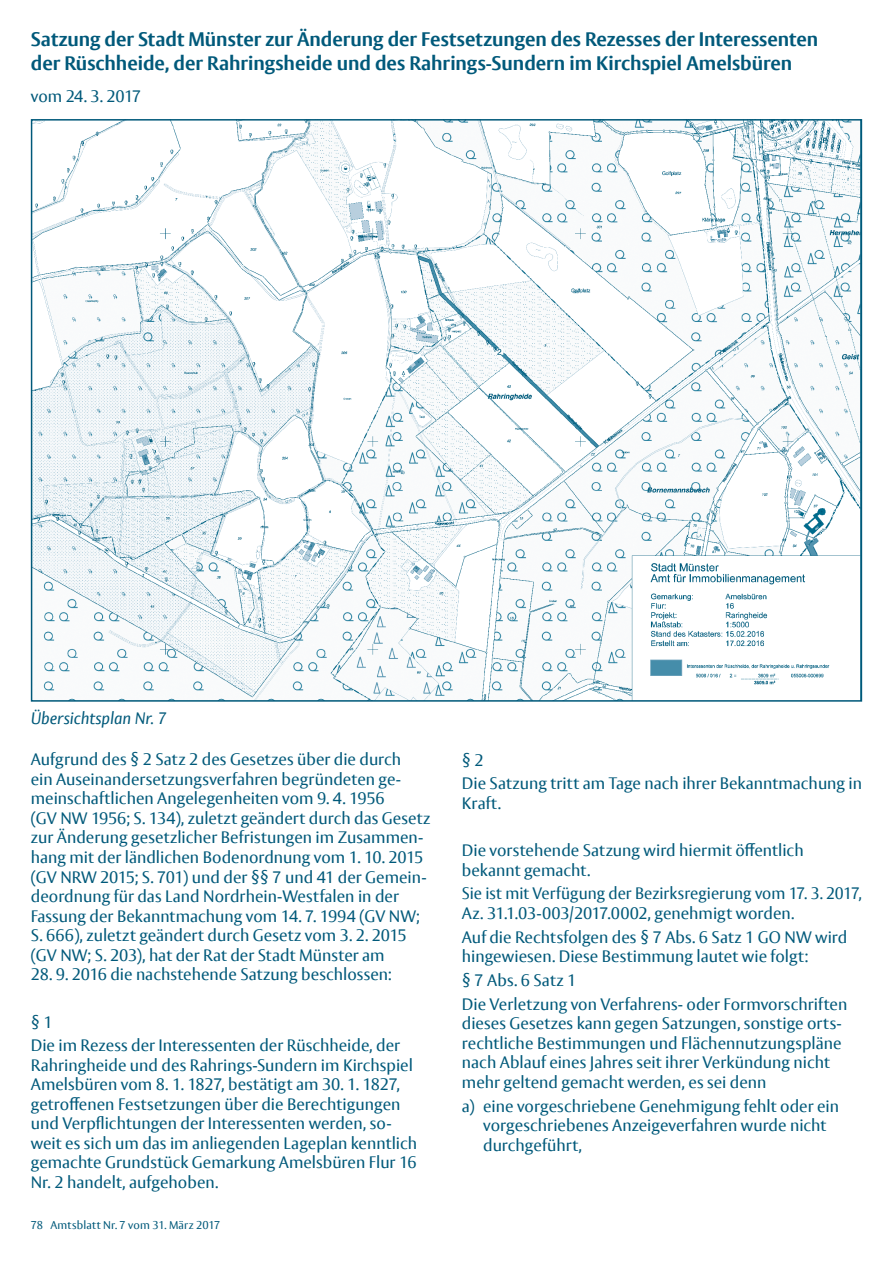
<style>
.page{position:relative;width:893px;height:1263px;background:#fff}
.page>*{position:absolute;margin:0;border:0;box-sizing:border-box;transform-origin:0 0}
.t1{font:700 19.5px/24px "Vesta Pro";letter-spacing:-.005em;color:#00597a}
.t2{font:16.5px/19.5px "Vesta Pro";color:#00597a}
.t3{font:italic 16.5px "Vesta Pro";letter-spacing:-.005em;color:#00597a}
.t4{font:16.5px "Vesta Pro";letter-spacing:-.025em;color:#00597a}
.t5{font:11.25px "Vesta Pro";letter-spacing:.015em;color:#00597a}
</style>
<div class="page">
<img style="left:34px;top:122px;width:825px;height:577px">
<h2 class="t1" style="left:31px;top:27px;width:789px">Satzung der Stadt Münster zur Änderung der Festsetzungen des Rezesses der Interessenten der Rüschheide, der Rahringsheide und des Rahrings-Sundern im Kirchspiel Amelsbüren</h2>
<h2 class="t4" style="left:31px;top:86px;width:112px">vom 24. 3. 2017</h2>
<p class="t3" style="left:31px;top:708px;width:137px">Übersichtsplan Nr. 7</p>
<p class="t2" style="left:31px;top:750px;width:401px">Aufgrund des § 2 Satz 2 des Gesetzes über die durch<br>ein Auseinandersetzungsverfahren begründeten ge&shy;meinschaftlichen Angelegenheiten vom 9. 4. 1956<br>(GV NW 1956; S. 134), zuletzt geändert durch das Gesetz zur Änderung gesetzlicher Befristungen im Zusammen&shy;hang mit der ländlichen Bodenordnung vom 1. 10. 2015 (GV NRW 2015; S. 701) und der §§ 7 und 41 der Gemein&shy;deordnung für das Land Nordrhein-Westfalen in der Fassung der Bekanntmachung vom 14. 7. 1994 (GV NW; S. 666), zuletzt geändert durch Gesetz vom 3. 2. 2015 (GV NW; S. 203), hat der Rat der Stadt Münster am</p>
<p class="t2" style="left:31px;top:964px;width:362px">28. 9. 2016 die nachstehende Satzung beschlossen:</p>
<h3 class="t2" style="left:31px;top:1012px;width:23px">§ 1</h3>
<p class="t2" style="left:31px;top:1035px;width:388px">Die im Rezess der Interessenten der Rüschheide, der Rahringheide und des Rahrings -Sundern im Kirchspiel Amelsbüren vom 8. 1. 1827, bestätigt am 30. 1. 1827, getroffenen Festsetzungen über die Berechtigungen und Verpflichtungen der Interessenten werden, so&shy;weit es sich um das im anliegenden Lageplan kenntlich gemachte Grundstück Gemarkung Amelsbüren Flur 16<br>Nr. 2 handelt, aufgehoben.</p>
<p class="t5" style="left:31px;top:1218px;width:191px">78 Amtsblatt Nr. 7 vom 31. März 2017</p>
<h3 class="t2" style="left:462px;top:750px;width:23px">§ 2</h3>
<p class="t2" style="left:462px;top:773px;width:402px">Die Satzung tritt am Tage nach ihrer Bekanntmachung in<br>Kraft.</p>
<p class="t2" style="left:462px;top:840px;width:343px">Die vorstehende Satzung wird hiermit öffentlich bekannt gemacht.</p>
<p class="t2" style="left:462px;top:884px;width:401px">Sie ist mit Verfügung der Bezirksregierung vom 17. 3. 2017,<br>Az. 31.1.03-003/2017.0002, genehmigt worden.</p>
<p class="t2" style="left:462px;top:927px;width:387px">Auf die Rechtsfolgen des § 7 Abs. 6 Satz 1 GO NW wird hingewiesen. Diese Bestimmung lautet wie folgt:</p>
<p class="t2" style="left:462px;top:970px;width:116px">§ 7 Abs. 6 Satz 1</p>
<p class="t2" style="left:462px;top:994px;width:387px">Die Verletzung von Verfahrens- oder Formvorschriften dieses Gesetzes kann gegen Satzungen, sonstige orts&shy;rechtliche Bestimmungen und Flächennutzungspläne nach Ablauf eines Jahres seit ihrer Verkündung nicht mehr geltend gemacht werden, es sei denn</p>
<p class="t2" style="left:483px;top:1096px;width:357px;text-indent:-21px">a) eine vorgeschriebene Genehmigung fehlt oder ein vorgeschriebenes Anzeigeverfahren wurde nicht durchgeführt,</p>
</div>
